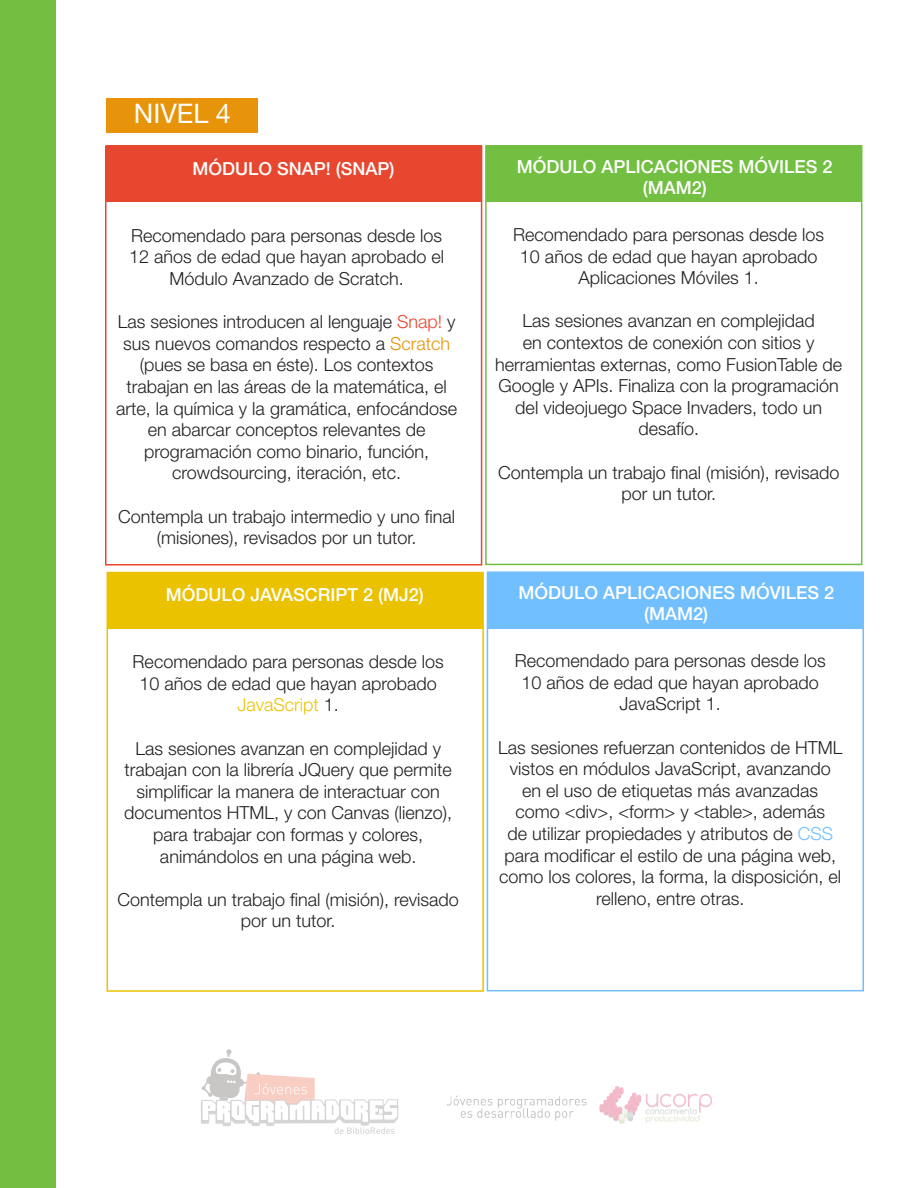
<style>
.page{position:relative;width:918px;height:1188px;background:#fff}
.page>*{position:absolute;margin:0;border:0;box-sizing:border-box;transform-origin:0 0}
.t1{font:27px "Helvetica Neue";color:#fff}
.t2{font:300 18px/21.6px "Helvetica Neue";color:#231f20;text-align:center}
.t3{font:500 18px/21.6px "Helvetica Neue";color:#fff;text-align:center}
.s1{color:#e8472f}
.s2{color:#e8940a}
.s3{color:#ebc200}
.s4{color:#72bfff}
</style>
<div class="page">
<div style="left:0;top:0;width:55px;height:1188px;background:#73bf42"></div>
<svg style="left:201px;top:1049px;width:197px;height:85px"></svg>
<img style="left:446px;top:1086px;width:266px;height:38px">
<div style="left:106px;top:146px;width:376px;height:56px;background:#e8472f"></div>
<div style="left:107px;top:572px;width:376px;height:56px;background:#ebc200"></div>
<div style="left:486px;top:146px;width:376px;height:56px;background:#73bf42"></div>
<div style="left:488px;top:572px;width:376px;height:56px;background:#72bfff"></div>
<div style="left:107px;top:98px;width:151px;height:34px;background:#e8940a"></div>
<div style="left:105px;top:146px;width:377px;height:420px;border:2px solid #e8472f"></div>
<div style="left:107px;top:572px;width:377px;height:420px;border:2px solid #ebc200"></div>
<div style="left:485px;top:145px;width:377px;height:420px;border:2px solid #73bf42"></div>
<div style="left:487px;top:571px;width:377px;height:420px;border:2px solid #72bfff"></div>
<p class="t1" style="left:134px;top:98px;width:99px">NIVEL 4</p>
<p class="t3" style="left:192px;top:157px;width:204px">MÓDULO SNAP! (SNAP)</p>
<p class="t2" style="left:129px;top:224px;width:317px">Recomendado para personas desde los<br>12 años de edad que hayan aprobado el<br>Módulo Avanzado de Scratch.</p>
<p class="t2" style="left:116px;top:311px;width:342px">Las sesiones introducen al lenguaje <span class="s1">Snap!</span> y sus nuevos comandos respecto a <span class="s2">Scratch </span>(pues se basa en éste). Los contextos trabajan en las áreas de la matemática, el arte, la química y la gramática, enfocándose en abarcar conceptos relevantes de programación como binario, función, crowdsourcing, iteración, etc.</p>
<p class="t2" style="left:118px;top:505px;width:339px">Contempla un trabajo intermedio y uno final (misiones), revisados por un tutor.</p>
<p class="t3" style="left:166px;top:584px;width:259px">MÓDULO JAVASCRIPT 2 (MJ2)</p>
<p class="t2" style="left:133px;top:651px;width:313px">Recomendado para personas desde los<br>10 años de edad que hayan aprobado<br><span class="s3">JavaScript</span> 1.</p>
<p class="t2" style="left:124px;top:737px;width:329px">Las sesiones avanzan en complejidad y trabajan con la librería JQuery que permite simplificar la manera de interactuar con documentos HTML, y con Canvas (lienzo), para trabajar con formas y colores, animándolos en una página web.</p>
<p class="t2" style="left:118px;top:888px;width:343px">Contempla un trabajo final (misión), revisado por un tutor.</p>
<p class="t3" style="left:517px;top:155px;width:317px">MÓDULO APLICACIONES MÓVILES 2 (MAM2)</p>
<p class="t2" style="left:513px;top:223px;width:313px">Recomendado para personas desde los<br>10 años de edad que hayan aprobado<br>Aplicaciones Móviles 1.</p>
<p class="t2" style="left:495px;top:310px;width:349px">Las sesiones avanzan en complejidad<br>en contextos de conexión con sitios y herramientas externas, como FusionTable de Google y APIs. Finaliza con la programación del videojuego Space Invaders, todo un desafío.</p>
<p class="t2" style="left:498px;top:461px;width:343px">Contempla un trabajo final (misión), revisado por un tutor.</p>
<p class="t3" style="left:518px;top:581px;width:317px">MÓDULO APLICACIONES MÓVILES 2 (MAM2)</p>
<p class="t2" style="left:515px;top:650px;width:313px">Recomendado para personas desde los<br>10 años de edad que hayan aprobado<br>JavaScript 1.</p>
<p class="t2" style="left:498px;top:736px;width:346px">Las sesiones refuerzan contenidos de HTML vistos en módulos JavaScript, avanzando en el uso de etiquetas más avanzadas como &lt;div&gt;, &lt;form&gt; y &lt;table&gt;, además<br>de utilizar propiedades y atributos de <span class="s4">CSS </span>para modificar el estilo de una página web, como los colores, la forma, la disposición, el relleno, entre otras.</p>
</div>
